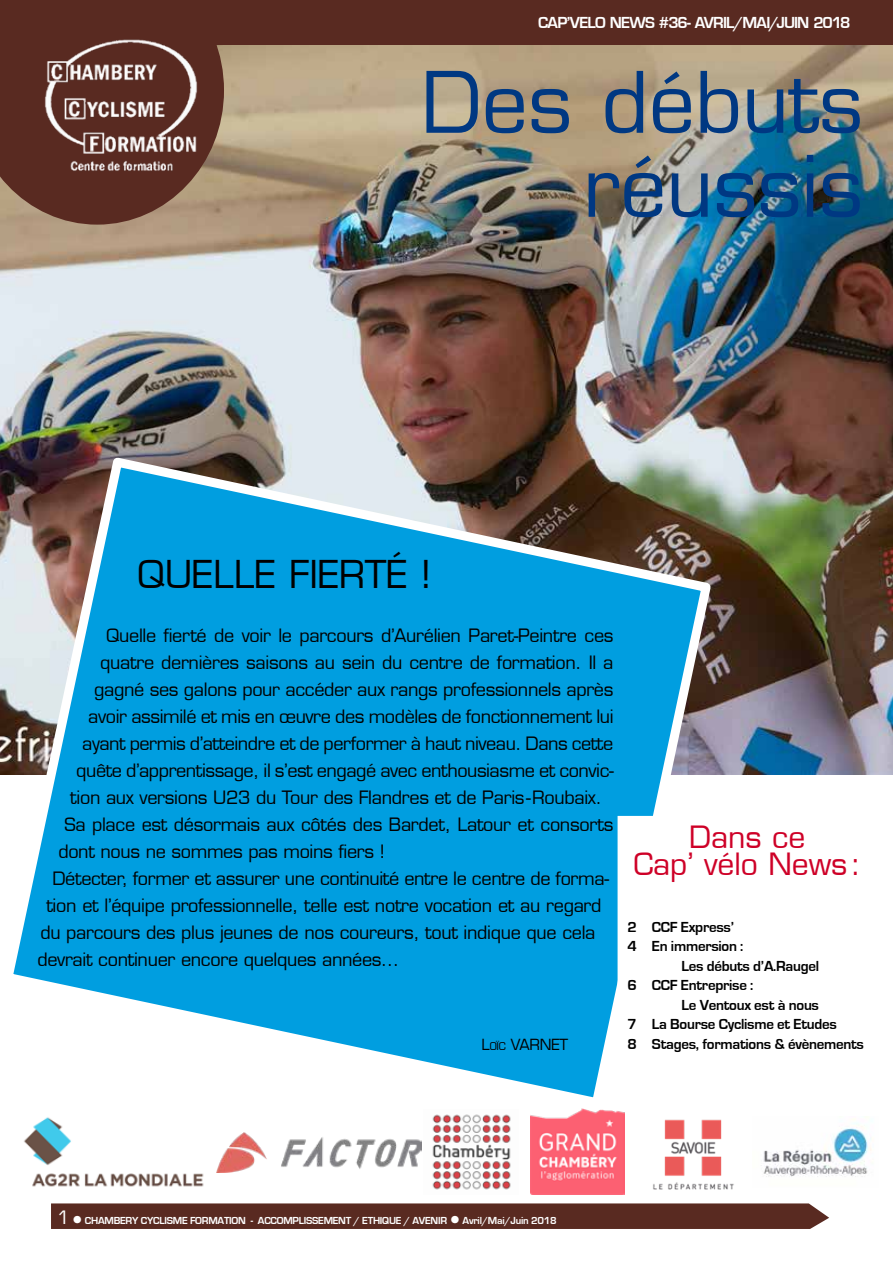
<style>
.page{position:relative;width:893px;height:1263px;background:#fff}
.page>*{position:absolute;margin:0;border:0;box-sizing:border-box;transform-origin:0 0}
.t1{font:500 82.5px/84px "Eurostile";letter-spacing:-.005em;color:#003882;text-align:right}
.t2{font:500 37.5px "Eurostile";letter-spacing:-.005em;color:#000}
.t3{font:500 30px/27px "Eurostile";letter-spacing:-.005em;color:#ce0027;text-align:center}
.t4{font:500 18px "Eurostile";letter-spacing:-.02em;color:#000}
.t5{font:700 16.5px "Eurostile";letter-spacing:-.055em;color:#fff}
.t6{font:700 15px "Eurostile";letter-spacing:-.02em;color:#000}
.t7{font:500 15px "Eurostile";letter-spacing:-.015em;color:#000}
.t8{font:700 10.5px "Eurostile";letter-spacing:-.025em;color:#fff}
.s1{font-size:10.5px}
.s2{font-weight:500;font-size:18px}
.s3{font-family:"Avenir LT Std";font-weight:400;font-size:21px}
</style>
<div class="page">
<div style="left:51px;top:1203px;width:778px;height:26px;background:#592a21"></div>
<img style="left:0;top:45px;width:893px;height:729px">
<div style="left:0;top:0;width:893px;height:45px;background:#592a21"></div>
<svg style="left:0;top:45px;width:224px;height:180px;background:#71493a"></svg>
<img style="left:41px;top:39px;width:159px;height:142px">
<svg style="left:0;top:451px;width:717px;height:662px;background:#3da6d2"></svg>
<div style="left:618px;top:817px;width:258px;height:253px;background:#fff"></div>
<img style="left:15px;top:1109px;width:197px;height:78px">
<img style="left:217px;top:1133px;width:204px;height:40px">
<img style="left:424px;top:1109px;width:95px;height:81px">
<img style="left:531px;top:1109px;width:93px;height:86px">
<img style="left:636px;top:1109px;width:98px;height:81px">
<img style="left:761px;top:1119px;width:111px;height:58px">
<p class="t5" style="left:538px;top:13px;width:314px">CAP’VELO NEWS #36- AVRIL/MAI/JUIN 2018</p>
<h1 class="t1" style="left:421px;top:61px;width:443px">Des débuts réussis</h1>
<h2 class="t2" style="left:137px;top:551px;width:295px">QUELLE FIERTÉ !</h2>
<p class="t4" style="left:106px;top:624px;width:509px">Quelle fierté de voir le parcours d’Aurélien Paret-Peintre ces</p>
<p class="t4" style="left:100px;top:651px;width:515px">quatre dernières saisons au sein du centre de formation. Il a</p>
<p class="t4" style="left:94px;top:678px;width:521px">gagné ses galons pour accéder aux rangs professionnels après</p>
<p class="t4" style="left:88px;top:705px;width:527px">avoir assimilé et mis en œuvre des modèles de fonctionnement lui</p>
<p class="t4" style="left:82px;top:732px;width:532px">ayant permis d’atteindre et de performer à haut niveau. Dans cette</p>
<p class="t4" style="left:76px;top:759px;width:539px">quête d’apprentissage, il s’est engagé avec enthousiasme et convic-</p>
<p class="t4" style="left:70px;top:786px;width:533px">tion aux versions U23 du Tour des Flandres et de Paris-Roubaix.</p>
<p class="t4" style="left:64px;top:813px;width:551px">Sa place est désormais aux côtés des Bardet, Latour et consorts</p>
<p class="t4" style="left:58px;top:840px;width:328px">dont nous ne sommes pas moins fiers !</p>
<p class="t4" style="left:52px;top:867px;width:558px">Détecter, former et assurer une continuité entre le centre de forma-</p>
<p class="t4" style="left:46px;top:894px;width:557px">tion et l’équipe professionnelle, telle est notre vocation et au regard</p>
<p class="t4" style="left:40px;top:921px;width:557px">du parcours des plus jeunes de nos coureurs, tout indique que cela</p>
<p class="t4" style="left:37px;top:948px;width:363px">devrait continuer encore quelques années...</p>
<p class="t7" style="left:481px;top:1035px;width:88px">L<span class="s1">oïc</span> VARNET</p>
<h3 class="t3" style="left:633px;top:824px;width:229px">Dans ce<br>Cap’ vélo News:</h3>
<p class="t6" style="left:628px;top:918px;width:108px">2 CCF Express’</p>
<p class="t6" style="left:628px;top:938px;width:117px">4 En immersion :</p>
<p class="t6" style="left:682px;top:957px;width:139px">Les débuts d’A.Raugel</p>
<p class="t6" style="left:628px;top:977px;width:127px">6 CCF Entreprise :</p>
<p class="t6" style="left:682px;top:996px;width:139px">Le Ventoux est à nous</p>
<p class="t6" style="left:628px;top:1016px;width:211px">7 La Bourse Cyclisme et Etudes</p>
<p class="t6" style="left:628px;top:1035px;width:238px">8 Stages, formations &amp; évènements</p>
<p class="t8" style="left:57px;top:1214px;width:501px"><span class="s2">1</span> <span class="s3">•</span> CHAMBERY CYCLISME FORMATION - ACCOMPLISSEMENT / ETHIQUE / AVENIR <span class="s3">•</span> Avril/Mai/Juin 2018</p>
</div>
